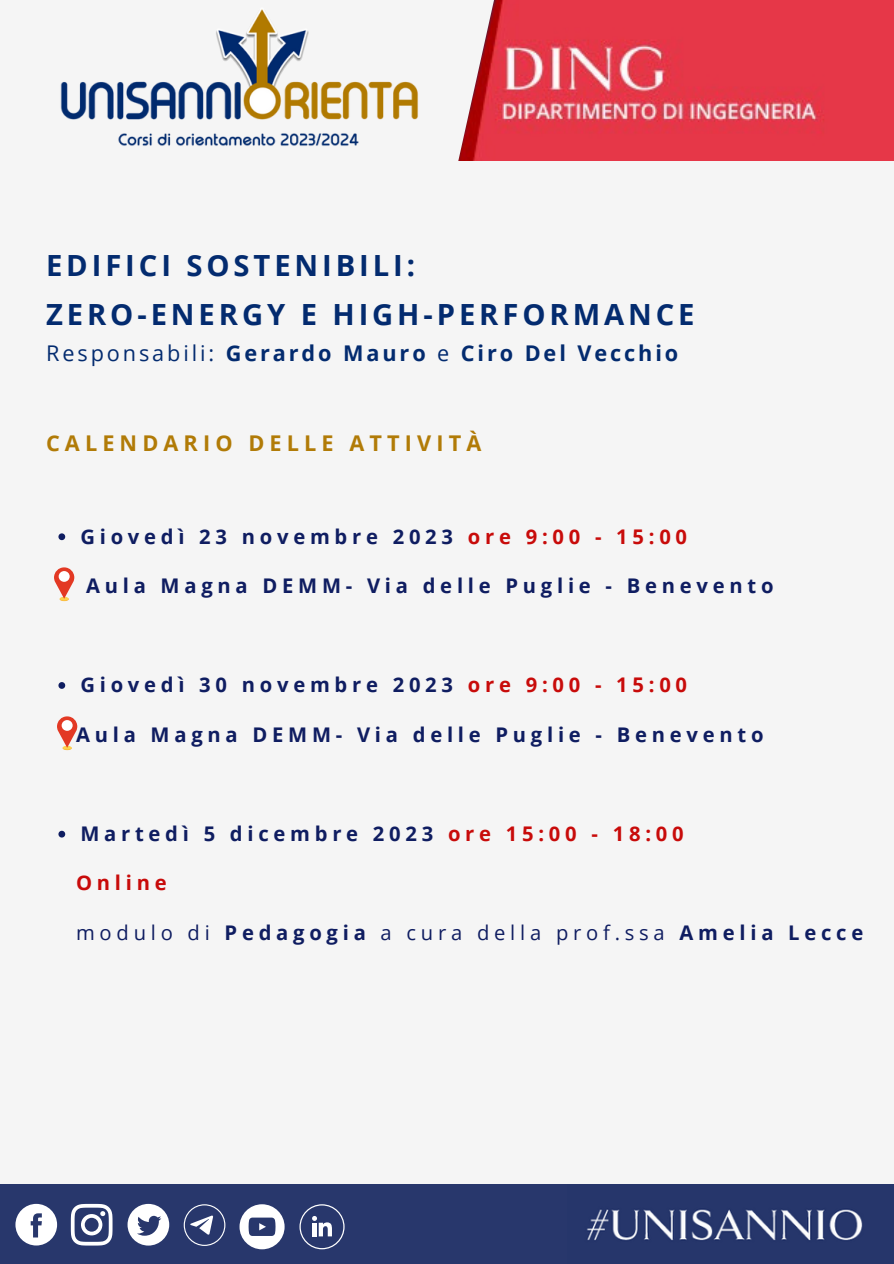
<style>
.page{position:relative;width:894px;height:1264px;background:#fff}
.page>*{position:absolute;margin:0;border:0;box-sizing:border-box;transform-origin:0 0}
.t1{font:700 29.1px "Open Sans";letter-spacing:.135em;color:#032b6f}
.t2{font:700 21.75px "Open Sans";letter-spacing:.235em;color:#b17b07}
.t3{font:700 21.6px "Open Sans";letter-spacing:.135em;color:#032b6f}
.t4{font:700 20.25px "Open Sans";letter-spacing:.235em;color:#0f1d61}
.t5{font:20.25px "Open Sans";letter-spacing:.235em;color:#0f1d61}
.t6{font:700 20.25px "Open Sans";letter-spacing:.235em;color:#c80b0a}
.s1{font-weight:400}
.s2{color:#c80b0a}
.s3{font-weight:700}
</style>
<div class="page">
<div style="left:0;top:0;width:893px;height:1263px;background:#f5f5f5"></div>
<img style="left:567px;top:1184px;width:326px;height:79px">
<div style="left:0;top:1184px;width:567px;height:79px;background:#28376c"></div>
<svg style="left:15px;top:1203px;width:42px;height:42px"></svg>
<svg style="left:71px;top:1203px;width:41px;height:42px"></svg>
<svg style="left:127px;top:1203px;width:42px;height:42px"></svg>
<svg style="left:184px;top:1204px;width:41px;height:41px"></svg>
<svg style="left:239px;top:1204px;width:45px;height:45px"></svg>
<svg style="left:299px;top:1204px;width:45px;height:45px"></svg>
<img style="left:499px;top:0;width:394px;height:161px">
<svg style="left:458px;top:0;width:41px;height:161px"></svg>
<svg style="left:58px;top:533px;width:7px;height:7px"></svg>
<svg style="left:58px;top:682px;width:7px;height:7px"></svg>
<svg style="left:58px;top:830px;width:7px;height:7px"></svg>
<img style="left:60px;top:9px;width:358px;height:137px">
<svg style="left:54px;top:567px;width:20px;height:34px"></svg>
<div style="left:59px;top:571px;width:11px;height:11px;background:#fff;border-radius:50%"></div>
<svg style="left:57px;top:716px;width:20px;height:34px"></svg>
<div style="left:62px;top:720px;width:11px;height:10px;background:#fff;border-radius:50%"></div>
<p class="t1" style="left:46px;top:245px;width:370px">EDIFICI SOSTENIBILI:</p>
<p class="t1" style="left:46px;top:293px;width:650px">ZERO-ENERGY E HIGH-PERFORMANCE</p>
<p class="t3" style="left:46px;top:337px;width:633px"><span class="s1">Responsabili:</span> Gerardo Mauro <span class="s1">e</span> Ciro Del Vecchio</p>
<p class="t2" style="left:46px;top:428px;width:436px">CALENDARIO DELLE ATTIVITÀ</p>
<p class="t4" style="left:80px;top:522px;width:608px">Giovedì 23 novembre 2023 <span class="s2">ore 9:00 - 15:00</span></p>
<p class="t4" style="left:86px;top:571px;width:688px">Aula Magna DEMM- Via delle Puglie - Benevento</p>
<p class="t4" style="left:80px;top:670px;width:608px">Giovedì 30 novembre 2023 <span class="s2">ore 9:00 - 15:00</span></p>
<p class="t4" style="left:76px;top:720px;width:688px">Aula Magna DEMM- Via delle Puglie - Benevento</p>
<p class="t4" style="left:80px;top:819px;width:604px">Martedì 5 dicembre 2023 <span class="s2">ore 15:00 - 18:00</span></p>
<p class="t6" style="left:76px;top:868px;width:92px">Online</p>
<p class="t5" style="left:76px;top:918px;width:788px">modulo di <span class="s3">Pedagogia</span> a cura della prof.ssa <span class="s3">Amelia Lecce</span></p>
</div>
